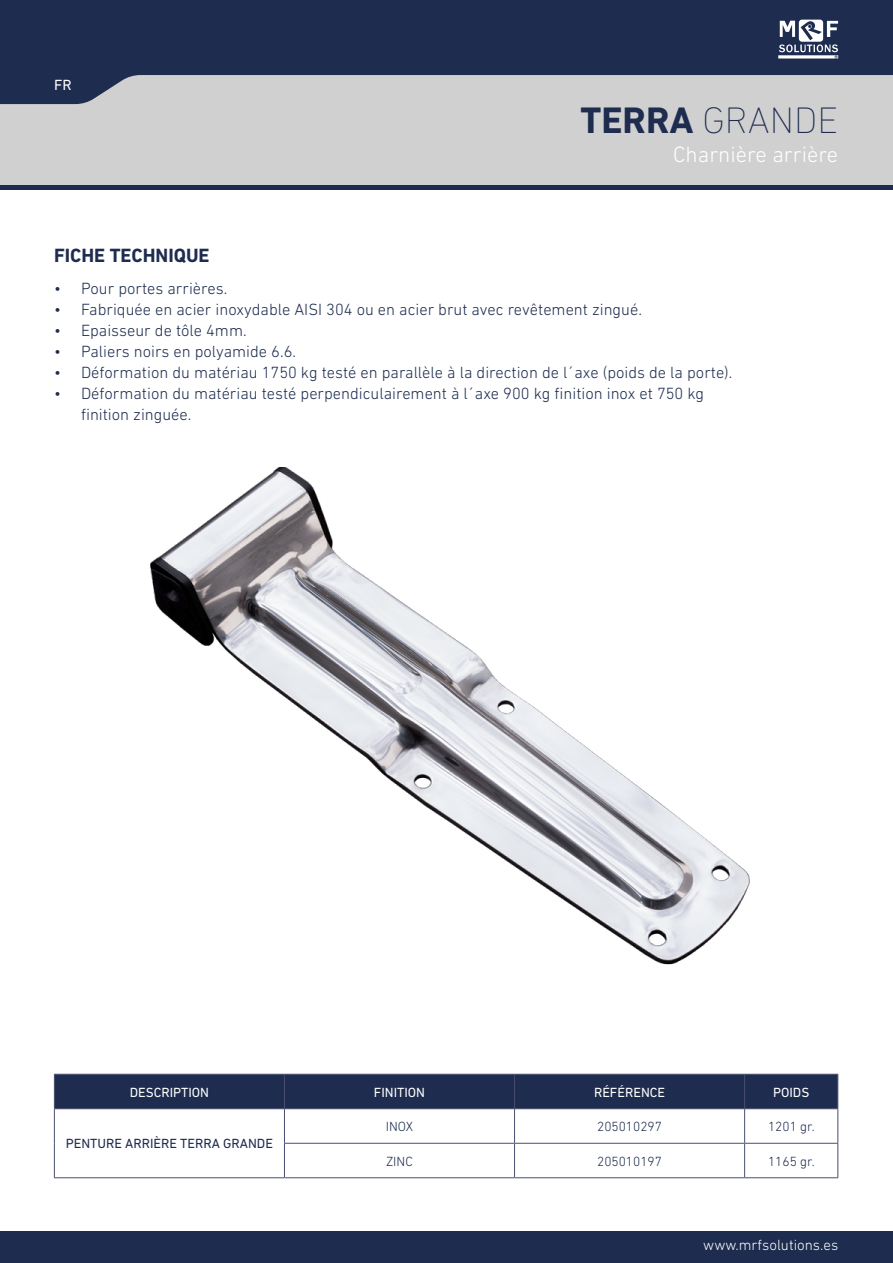
<style>
.page{position:relative;width:893px;height:1263px;background:#fff}
.page>*{position:absolute;margin:0;border:0;box-sizing:border-box;transform-origin:0 0}
.t1{font:200 37.5px "DIN Next LT Pro";color:#1d2c4f}
.t2{font:300 22.5px "DIN Next LT Pro";color:#fff}
.t3{font:700 19.5px "DIN Next LT Pro";color:#1d2c4f}
.t4{font:300 16.5px/21px "DIN Next LT Pro";color:#1d2c4f}
.t5{font:300 15px "DIN Next LT Pro";color:#fff}
.t6{font:15px "DIN Next LT Pro";color:#fff}
.t7{font:300 13.5px "DIN Next LT Pro";color:#1d2c4f}
.t8{font:13.5px "DIN Next LT Pro";color:#fff}
.t9{font:13.5px "DIN Next LT Pro";color:#1d2c4f}
.s1{font-weight:700}
</style>
<div class="page">
<img style="left:150px;top:468px;width:600px;height:497px">
<div style="left:0;top:68px;width:893px;height:118px;background:#d0d0d0"></div>
<svg style="left:0;top:0;width:893px;height:104px;fill:#1d2c4f"></svg>
<hr style="left:0;top:186px;width:893px;height:4px;background:#1d2c4f">
<div style="left:0;top:1231px;width:893px;height:32px;background:#1d2c4f"></div>
<svg style="left:778px;top:20px;width:60px;height:39px"></svg>
<div style="left:55px;top:1075px;width:782px;height:33px;background:#1d2c4f"></div>
<hr style="left:54px;top:1074px;width:230px;height:1px;background:#4a4e6f">
<hr style="left:54px;top:1074px;width:1px;height:34px;background:#4a4e6f">
<hr style="left:284px;top:1074px;width:231px;height:1px;background:#4a4e6f">
<hr style="left:284px;top:1074px;width:1px;height:34px;background:#4a4e6f">
<hr style="left:515px;top:1074px;width:230px;height:1px;background:#4a4e6f">
<hr style="left:514px;top:1074px;width:1px;height:34px;background:#4a4e6f">
<hr style="left:745px;top:1074px;width:93px;height:1px;background:#4a4e6f">
<hr style="left:744px;top:1074px;width:1px;height:34px;background:#4a4e6f">
<hr style="left:837px;top:1074px;width:1px;height:34px;background:#4a4e6f">
<hr style="left:54px;top:1108px;width:230px;height:1px;background:#4a4e6f">
<hr style="left:54px;top:1109px;width:1px;height:34px;background:#4a4e6f">
<hr style="left:284px;top:1108px;width:231px;height:1px;background:#4a4e6f">
<hr style="left:284px;top:1109px;width:1px;height:34px;background:#4a4e6f">
<hr style="left:515px;top:1108px;width:230px;height:1px;background:#4a4e6f">
<hr style="left:514px;top:1109px;width:1px;height:34px;background:#4a4e6f">
<hr style="left:745px;top:1108px;width:93px;height:1px;background:#4a4e6f">
<hr style="left:744px;top:1109px;width:1px;height:34px;background:#4a4e6f">
<hr style="left:837px;top:1109px;width:1px;height:34px;background:#4a4e6f">
<hr style="left:54px;top:1143px;width:1px;height:34px;background:#4a4e6f">
<hr style="left:284px;top:1143px;width:231px;height:1px;background:#4a4e6f">
<hr style="left:284px;top:1144px;width:1px;height:33px;background:#4a4e6f">
<hr style="left:515px;top:1143px;width:230px;height:1px;background:#4a4e6f">
<hr style="left:514px;top:1144px;width:1px;height:33px;background:#4a4e6f">
<hr style="left:745px;top:1143px;width:93px;height:1px;background:#4a4e6f">
<hr style="left:744px;top:1144px;width:1px;height:33px;background:#4a4e6f">
<hr style="left:837px;top:1144px;width:1px;height:33px;background:#4a4e6f">
<hr style="left:54px;top:1177px;width:230px;height:1px;background:#4a4e6f">
<hr style="left:284px;top:1177px;width:231px;height:1px;background:#4a4e6f">
<hr style="left:515px;top:1177px;width:230px;height:1px;background:#4a4e6f">
<hr style="left:745px;top:1177px;width:93px;height:1px;background:#4a4e6f">
<p class="t6" style="left:54px;top:76px;width:19px">FR</p>
<h1 class="t1" style="left:580px;top:98px;width:259px"><span class="s1">TERRA</span> GRANDE</h1>
<h2 class="t2" style="left:673px;top:142px;width:167px">Charnière arrière</h2>
<p class="t3" style="left:54px;top:244px;width:157px">FICHE TECHNIQUE</p>
<p class="t4" style="left:54px;top:278px;width:175px">• Pour portes arrières.</p>
<p class="t4" style="left:54px;top:299px;width:589px">• Fabriquée en acier inoxydable AISI 304 ou en acier brut avec revêtement zingué.</p>
<p class="t4" style="left:54px;top:320px;width:194px">• Epaisseur de tôle 4mm.</p>
<p class="t4" style="left:54px;top:341px;width:244px">• Paliers noirs en polyamide 6.6.</p>
<p class="t4" style="left:54px;top:362px;width:680px">• Déformation du matériau 1750 kg testé en parallèle à la direction de l´axe (poids de la porte).</p>
<p class="t4" style="left:81px;top:383px;width:625px;text-indent:-27px">• Déformation du matériau testé perpendiculairement à l´axe 900 kg finition inox et 750 kg finition zinguée.</p>
<p class="t8" style="left:130px;top:1084px;width:81px">DESCRIPTION</p>
<p class="t8" style="left:374px;top:1084px;width:53px">FINITION</p>
<p class="t8" style="left:594px;top:1084px;width:73px">RÉFÉRENCE</p>
<p class="t8" style="left:773px;top:1084px;width:38px">POIDS</p>
<p class="t9" style="left:66px;top:1136px;width:209px">PENTURE ARRIÈRE TERRA GRANDE</p>
<p class="t7" style="left:386px;top:1119px;width:29px">INOX</p>
<p class="t7" style="left:597px;top:1119px;width:66px">205010297</p>
<p class="t7" style="left:768px;top:1119px;width:48px">1201 gr.</p>
<p class="t7" style="left:386px;top:1153px;width:28px">ZINC</p>
<p class="t7" style="left:597px;top:1153px;width:66px">205010197</p>
<p class="t7" style="left:768px;top:1153px;width:48px">1165 gr.</p>
<p class="t5" style="left:703px;top:1237px;width:136px">www.mrfsolutions.es</p>
</div>
